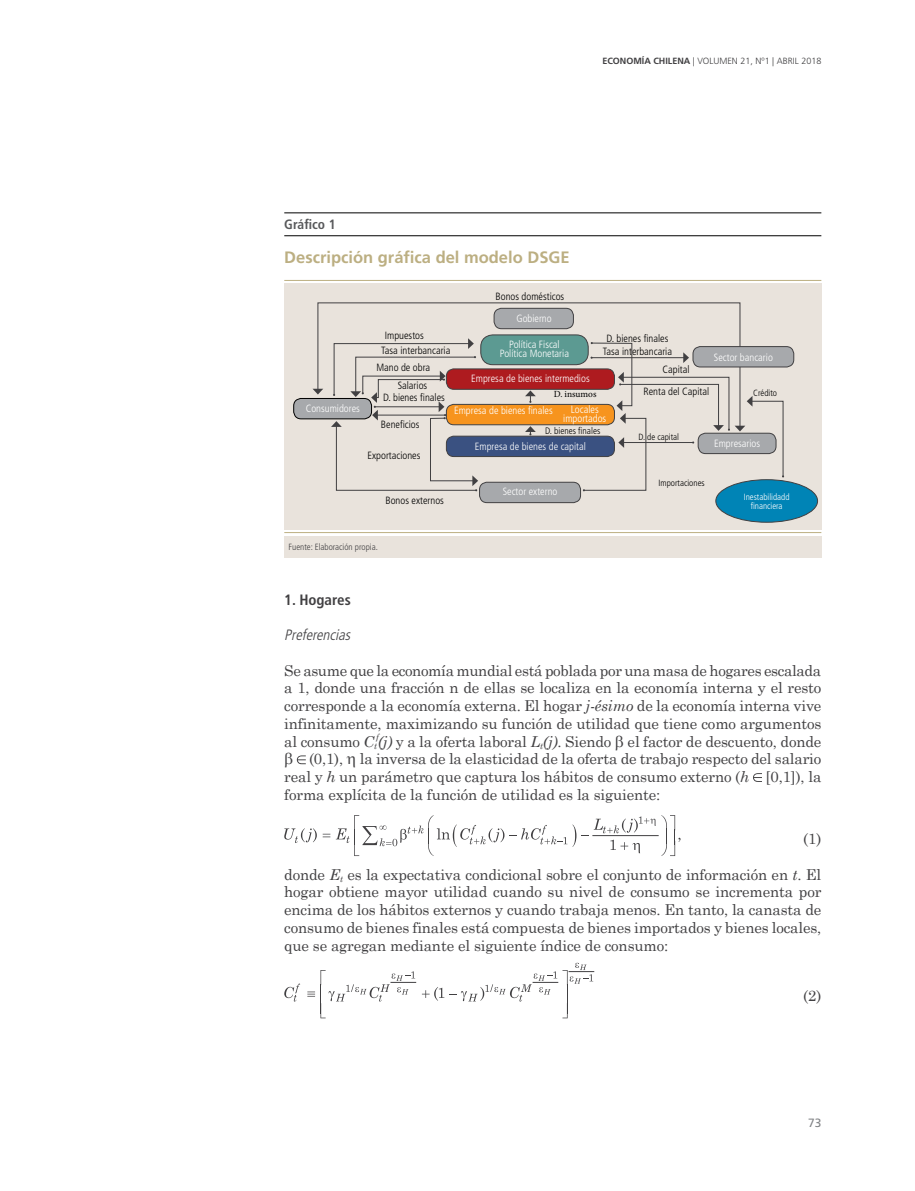
<style>
.page{position:relative;width:915px;height:1191px;background:#fff}
.page>*{position:absolute;margin:0;border:0;box-sizing:border-box;transform-origin:0 0}
.t1{font:700 16.5px "Frutiger LT Std";color:#bcaf82}
.t2{font:15px/17.7px "Century Schoolbook";letter-spacing:-.01em;color:#414042;text-align:justify}
.t3{font:italic 300 condensed 15px "Frutiger LT Std";color:#414042}
.t4{font:700 condensed 15px "Frutiger LT Std";color:#414042}
.t5{font:700 condensed 13.5px "Frutiger LT Std";color:#58595b}
.t6{font:12px "Frutiger LT Std";color:#808285}
.t7{font:300 condensed 10.5px/9.4px "Frutiger LT Std";color:#fff;text-align:center}
.t8{font:300 condensed 10.5px/12.6px "Frutiger LT Std";color:#000;text-align:center}
.t9{font:300 condensed 9.45px "Frutiger LT Std";color:#000}
.t10{font:9.45px "Minion Pro";color:#000}
.t11{font:300 9px "Frutiger LT Std";color:#414042}
.t12{font:300 condensed 9px "Frutiger LT Std";color:#000}
.t13{font:300 condensed 9px "Frutiger LT Std";color:#414042}
.t14{font:300 condensed 9px/9.4px "Frutiger LT Std";color:#fff;text-align:center}
.s1{font-weight:700}
.s2{font-style:italic}
</style>
<div class="page">
<svg style="left:284px;top:529px;width:537px;height:5px"></svg>
<div style="left:284px;top:283px;width:537px;height:246px;background:#e9e3dc"></div>
<div style="left:284px;top:536px;width:537px;height:21px;background:#e9e3dc"></div>
<hr style="left:284px;top:213px;width:537px;height:1px;background:#000">
<hr style="left:284px;top:235px;width:537px;height:1px;background:#000">
<hr style="left:284px;top:280px;width:537px;height:1px;background:#bcaf82">
<hr style="left:284px;top:532px;width:537px;height:1px;background:#bcaf82">
<svg style="left:753px;top:773px;width:8px;height:9px"></svg>
<svg style="left:284px;top:828px;width:46px;height:15px"></svg>
<svg style="left:336px;top:815px;width:344px;height:41px"></svg>
<svg style="left:284px;top:983px;width:16px;height:18px"></svg>
<svg style="left:307px;top:970px;width:108px;height:48px"></svg>
<svg style="left:422px;top:962px;width:171px;height:56px"></svg>
<div style="left:446px;top:436px;width:168px;height:20px;background:#3a5181;border-radius:8px"></div>
<div style="left:446px;top:436px;width:168px;height:21px;border:1px solid #414042;border-radius:8px"></div>
<div style="left:293px;top:398px;width:78px;height:21px;background:#a7a9ac;border-radius:8px"></div>
<div style="left:293px;top:398px;width:78px;height:21px;border:1px solid #000;border-radius:8px"></div>
<div style="left:479px;top:482px;width:101px;height:20px;background:#a7a9ac;border-radius:8px"></div>
<div style="left:479px;top:482px;width:101px;height:21px;border:1px solid #414042;border-radius:8px"></div>
<div style="left:715px;top:480px;width:102px;height:42px;background:#0084b6;border-radius:50%"></div>
<div style="left:715px;top:479px;width:102px;height:43px;border:1px solid #414042;border-radius:50%"></div>
<svg style="left:317px;top:302px;width:423px;height:124px"></svg>
<svg style="left:313px;top:389px;width:10px;height:5px"></svg>
<svg style="left:525px;top:390px;width:10px;height:13px"></svg>
<svg style="left:525px;top:426px;width:10px;height:9px"></svg>
<svg style="left:331px;top:338px;width:147px;height:153px"></svg>
<div style="left:692px;top:346px;width:101px;height:21px;background:#a7a9ac;border-radius:8px"></div>
<div style="left:692px;top:346px;width:101px;height:21px;border:1px solid #414042;border-radius:8px"></div>
<svg style="left:582px;top:342px;width:201px;height:149px"></svg>
<svg style="left:296px;top:755px;width:10px;height:10px"></svg>
<p class="t11" style="left:602px;top:56px;width:220px"><span class="s1">ECONOMÍA CHILENA</span> | VOLUMEN 21, Nº1 | Abril 2018</p>
<p class="t5" style="left:284px;top:217px;width:53px">Gráfico 1</p>
<p class="t1" style="left:284px;top:248px;width:287px">Descripción gráfica del modelo DSGE</p>
<p class="t8" style="left:495px;top:290px;width:70px">Bonos domésticos</p>
<p class="t7" style="left:516px;top:314px;width:37px">Gobierno</p>
<p class="t8" style="left:385px;top:329px;width:40px">Impuestos</p>
<p class="t8" style="left:381px;top:344px;width:71px">Tasa interbancaria</p>
<p class="t8" style="left:376px;top:361px;width:55px">Mano de obra</p>
<p class="t7" style="left:500px;top:340px;width:71px">Política Fiscal<br>Política Monetaria</p>
<p class="t8" style="left:602px;top:332px;width:71px">D. bienes finales<br>Tasa interbancaria</p>
<p class="t8" style="left:643px;top:358px;width:67px;line-height:21.6px">Capital<br>Renta del Capital</p>
<p class="t7" style="left:713px;top:352px;width:60px">Sector bancario</p>
<p class="t7" style="left:471px;top:374px;width:120px">Empresa de bienes intermedios</p>
<p class="t8" style="left:397px;top:379px;width:31px">Salarios</p>
<p class="t8" style="left:381px;top:418px;width:40px">Beneficios</p>
<p class="t8" style="left:367px;top:449px;width:54px">Exportaciones</p>
<p class="t8" style="left:385px;top:494px;width:60px">Bonos externos</p>
<p class="t12" style="left:753px;top:388px;width:25px">Crédito</p>
<p class="t8" style="left:383px;top:391px;width:63px">D. bienes finales</p>
<p class="t10" style="left:553px;top:387px;width:44px">D. insumos</p>
<p class="t7" style="left:305px;top:404px;width:56px">Consumidores</p>
<p class="t7" style="left:454px;top:406px;width:100px">Empresa de bienes finales</p>
<p class="t7" style="left:563px;top:406px;width:45px;line-height:8.4px">Locales importados</p>
<p class="t9" style="left:545px;top:425px;width:57px">D. bienes finales</p>
<p class="t12" style="left:638px;top:431px;width:42px">D. de capital</p>
<p class="t7" style="left:713px;top:438px;width:48px">Empresarios</p>
<p class="t7" style="left:474px;top:442px;width:113px">Empresa de bienes de capital</p>
<p class="t12" style="left:658px;top:477px;width:48px">Importaciones</p>
<p class="t7" style="left:502px;top:486px;width:56px">Sector externo</p>
<p class="t14" style="left:743px;top:492px;width:47px">Inestabilidadd financiera</p>
<p class="t13" style="left:288px;top:541px;width:91px">Fuente: Elaboración propia.</p>
<p class="t4" style="left:284px;top:590px;width:68px">1. Hogares</p>
<p class="t3" style="left:284px;top:626px;width:71px">Preferencias</p>
<p class="t2" style="left:284px;top:660px;width:538px">Se asume que la economía mundial está poblada por una masa de hogares escalada</p>
<p class="t2" style="left:284px;top:678px;width:538px">a 1, donde una fracción n de ellas se localiza en la economía interna y el resto</p>
<p class="t2" style="left:284px;top:695px;width:538px">corresponde a la economía externa. El hogar <span class="s2">j-ésimo</span> de la economía interna vive</p>
<p class="t2" style="left:284px;top:713px;width:538px">infinitamente, maximizando su función de utilidad que tiene como argumentos</p>
<p class="t2" style="left:284px;top:731px;width:538px">al consumo <span class="s2">C</span><sub>t</sub><sup>f</sup> <span class="s2">(j)</span> y a la oferta laboral <span class="s2">L</span><sub>t</sub><span class="s2">(j)</span>. Siendo el factor de descuento, donde</p>
<p class="t2" style="left:309px;top:748px;width:513px">(0,1), la inversa de la elasticidad de la oferta de trabajo respecto del salario</p>
<p class="t2" style="left:284px;top:766px;width:538px">real y <span class="s2">h</span> un parámetro que captura los hábitos de consumo externo (<span class="s2">h</span> [0,1]), la</p>
<p class="t2" style="left:284px;top:784px;width:377px">forma explícita de la función de utilidad es la siguiente:</p>
<p class="t2" style="left:803px;top:828px;width:20px">(1)</p>
<p class="t2" style="left:284px;top:864px;width:538px">donde <span class="s2">E</span><sub>t</sub> es la expectativa condicional sobre el conjunto de información en <span class="s2">t</span>. El hogar obtiene mayor utilidad cuando su nivel de consumo se incrementa por encima de los hábitos externos y cuando trabaja menos. En tanto, la canasta de consumo de bienes finales está compuesta de bienes importados y bienes locales, que se agregan mediante el siguiente índice de consumo:</p>
<p class="t2" style="left:803px;top:985px;width:20px">(2)</p>
<p class="t6" style="left:807px;top:1116px;width:15px">73</p>
</div>
